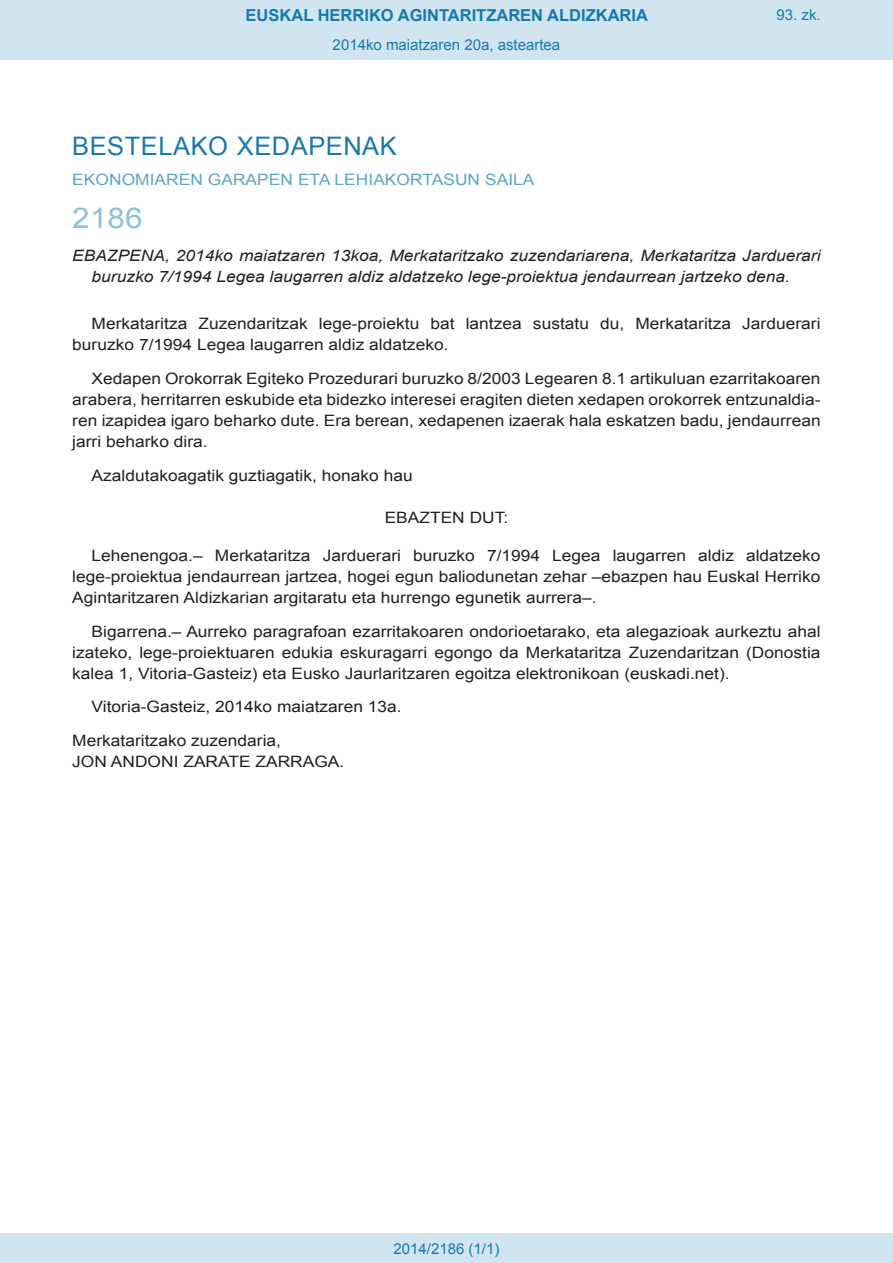
<style>
.page{position:relative;width:893px;height:1263px;background:#fff}
.page>*{position:absolute;margin:0;border:0;box-sizing:border-box;transform-origin:0 0}
.BOPVOrden{font:28.5px "Arial";color:#90c0db;scale:1.11 1}
.BOPVSeccion{font:25.5px "Arial";letter-spacing:.02em;color:#1879ad}
.t1{font:700 16.5px "Arial";color:#1879ad}
.BOPVDetalle{font:15.6px/21px "Arial";color:#231f20;text-align:justify;scale:1.11 1}
.BOPVTitulo{font:italic 15.6px/21px "Arial";color:#231f20;scale:1.11 1}
.BOPVOrganismo{font:15.6px "Arial";letter-spacing:.005em;color:#5ea4ca;scale:1.11 1}
.BOPVFirmaLugFec{font:15.6px "Arial";color:#231f20;scale:1.11 1}
.BOPVFirmaPuesto{font:15.6px "Arial";color:#231f20;scale:1.11 1}
.BOPVFirmaNombre{font:15.6px "Arial";color:#231f20;scale:1.11 1}
.BOPVClave{font:15.6px "Arial";color:#231f20;scale:1.11 1}
.Paginacion_Centro{font:15px "Arial";color:#1879ad}
</style>
<div class="page">
<div style="left:0;top:0;width:893px;height:60px;background:#d0e5f0"></div>
<div style="left:0;top:1233px;width:893px;height:30px;background:#d0e5f0"></div>
<p class="t1" style="left:246px;top:4px;width:404px">EUSKAL HERRIKO AGINTARITZAREN ALDIZKARIA</p>
<p class="Paginacion_Centro" style="left:333px;top:35px;width:229px">2014ko maiatzaren 20a, asteartea</p>
<p class="Paginacion_Centro" style="left:776px;top:5px;width:46px">93. zk.</p>
<p class="BOPVSeccion" style="left:72px;top:129px;width:326px">BESTELAKO XEDAPENAK</p>
<p class="BOPVOrganismo" style="left:72px;top:169px;width:418px">EKONOMIAREN GARAPEN ETA LEHIAKORTASUN SAILA</p>
<p class="BOPVOrden" style="left:72px;top:199px;width:65px">2186</p>
<p class="BOPVTitulo" style="left:92px;top:246px;width:658px;text-indent:-19px">EBAZPENA, 2014ko maiatzaren 13koa, Merkataritzako zuzendariarena, Merkataritza Jarduerari buruzko 7/1994 Legea laugarren aldiz aldatzeko lege-proiektua jendaurrean jartzeko dena.</p>
<p class="BOPVDetalle" style="left:72px;top:313px;width:676px;text-indent:19px">Merkataritza Zuzendaritzak lege-proiektu bat lantzea sustatu du, Merkataritza Jarduerari buruzko 7/1994 Legea laugarren aldiz aldatzeko.</p>
<p class="BOPVDetalle" style="left:72px;top:368px;width:676px;text-indent:19px">Xedapen Orokorrak Egiteko Prozedurari buruzko 8/2003 Legearen 8.1 artikuluan ezarritakoaren arabera, herritarren eskubide eta bidezko interesei eragiten dieten xedapen orokorrek entzunaldia&shy;ren izapidea igaro beharko dute. Era berean, xedapenen izaerak hala eskatzen badu, jendaurrean jarri beharko dira.</p>
<p class="BOPVDetalle" style="left:92px;top:465px;width:291px">Azaldutakoagatik guztiagatik, honako hau</p>
<p class="BOPVClave" style="left:385px;top:507px;width:113px">EBAZTEN DUT:</p>
<p class="BOPVDetalle" style="left:72px;top:545px;width:676px;text-indent:19px">Lehenengoa.– Merkataritza Jarduerari buruzko 7/1994 Legea laugarren aldiz aldatzeko lege-proiektua jendaurrean jartzea, hogei egun baliodunetan zehar –ebazpen hau Euskal Herriko Agintaritzaren Aldizkarian argitaratu eta hurrengo egunetik aurrera–.</p>
<p class="BOPVDetalle" style="left:72px;top:621px;width:676px;text-indent:19px">Bigarrena.– Aurreko paragrafoan ezarritakoaren ondorioetarako, eta alegazioak aurkeztu ahal izateko, lege-proiektuaren edukia eskuragarri egongo da Merkataritza Zuzendaritzan (Donostia kalea 1, Vitoria-Gasteiz) eta Eusko Jaurlaritzaren egoitza elektronikoan (euskadi.net).</p>
<p class="BOPVFirmaLugFec" style="left:92px;top:697px;width:281px">Vitoria-Gasteiz, 2014ko maiatzaren 13a.</p>
<p class="BOPVFirmaPuesto" style="left:72px;top:730px;width:190px">Merkataritzako zuzendaria,</p>
<p class="BOPVFirmaNombre" style="left:72px;top:751px;width:247px">JON ANDONI ZARATE ZARRAGA.</p>
<p class="Paginacion_Centro" style="left:393px;top:1238px;width:107px">2014/2186 (1/1)</p>
</div>
